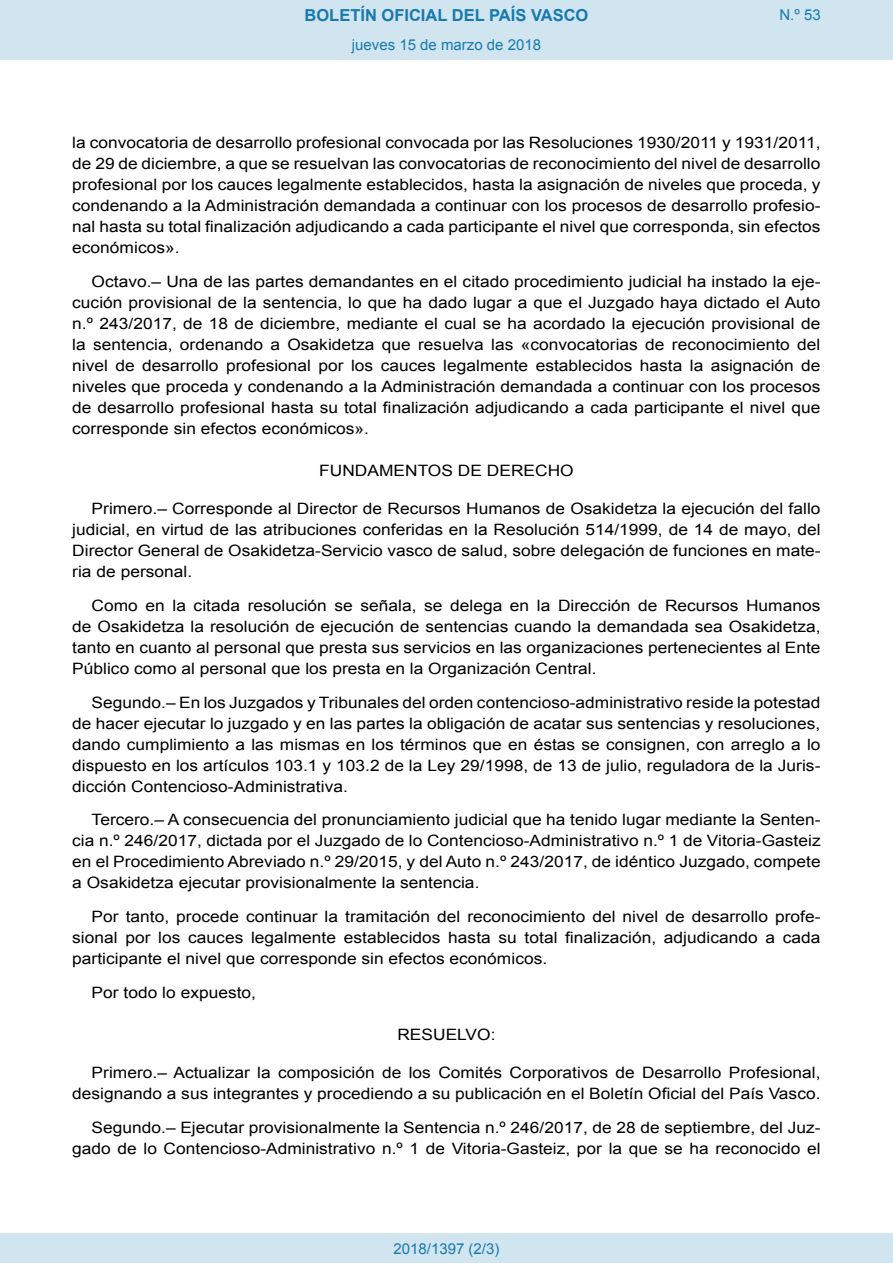
<style>
.page{position:relative;width:893px;height:1263px;background:#fff}
.page>*{position:absolute;margin:0;border:0;box-sizing:border-box;transform-origin:0 0}
.t1{font:700 16.5px "Arial";color:#1879ad}
.BOPVDetalle{font:15.6px/21px "Arial";color:#000;text-align:justify;scale:1.11 1}
.BOPVClave{font:15.6px "Arial";color:#000;scale:1.11 1}
.Paginacion_Centro{font:15px "Arial";color:#1879ad}
</style>
<div class="page">
<div style="left:0;top:0;width:893px;height:60px;background:#d0e5f0"></div>
<div style="left:0;top:1233px;width:893px;height:30px;background:#d0e5f0"></div>
<p class="t1" style="left:305px;top:4px;width:285px">BOLETÍN OFICIAL DEL PAÍS VASCO</p>
<p class="Paginacion_Centro" style="left:352px;top:35px;width:191px">jueves 15 de marzo de 2018</p>
<p class="Paginacion_Centro" style="left:779px;top:5px;width:43px">N.º 53</p>
<p class="BOPVDetalle" style="left:72px;top:132px;width:676px">la convocatoria de desarrollo profesional convocada por las Resoluciones 1930/2011 y 1931/2011, de 29 de diciembre, a que se resuelvan las convocatorias de reconocimiento del nivel de desarrollo profesional por los cauces legalmente establecidos, hasta la asignación de niveles que proceda, y condenando a la Administración demandada a continuar con los procesos de desarrollo profesio&shy;nal hasta su total finalización adjudicando a cada participante el nivel que corresponda, sin efectos económicos».</p>
<p class="BOPVDetalle" style="left:72px;top:271px;width:676px;text-indent:19px">Octavo.– Una de las partes demandantes en el citado procedimiento judicial ha instado la eje&shy;cución provisional de la sentencia, lo que ha dado lugar a que el Juzgado haya dictado el Auto n.º 243/2017, de 18 de diciembre, mediante el cual se ha acordado la ejecución provisional de la sentencia, ordenando a Osakidetza que resuelva las «convocatorias de reconocimiento del nivel de desarrollo profesional por los cauces legalmente establecidos hasta la asignación de niveles que proceda y condenando a la Administración demandada a continuar con los procesos de desarrollo profesional hasta su total finalización adjudicando a cada participante el nivel que corresponde sin efectos económicos».</p>
<p class="BOPVClave" style="left:319px;top:460px;width:231px">FUNDAMENTOS DE DERECHO</p>
<p class="BOPVDetalle" style="left:72px;top:498px;width:676px;text-indent:19px">Primero.– Corresponde al Director de Recursos Humanos de Osakidetza la ejecución del fallo judicial, en virtud de las atribuciones conferidas en la Resolución 514/1999, de 14 de mayo, del Director General de Osakidetza-Servicio vasco de salud, sobre delegación de funciones en mate&shy;ria de personal.</p>
<p class="BOPVDetalle" style="left:72px;top:595px;width:676px;text-indent:19px">Como en la citada resolución se señala, se delega en la Dirección de Recursos Humanos de Osakidetza la resolución de ejecución de sentencias cuando la demandada sea Osakidetza, tanto en cuanto al personal que presta sus servicios en las organizaciones pertenecientes al Ente Público como al personal que los presta en la Organización Central.</p>
<p class="BOPVDetalle" style="left:72px;top:692px;width:676px;text-indent:19px">Segundo.– En los Juzgados y Tribunales del orden contencioso-administrativo reside la potestad de hacer ejecutar lo juzgado y en las partes la obligación de acatar sus sentencias y resoluciones, dando cumplimiento a las mismas en los términos que en éstas se consignen, con arreglo a lo dispuesto en los artículos 103.1 y 103.2 de la Ley 29/1998, de 13 de julio, reguladora de la Juris&shy;dicción Contencioso-Administrativa.</p>
<p class="BOPVDetalle" style="left:72px;top:810px;width:676px;text-indent:19px">Tercero.– A consecuencia del pronunciamiento judicial que ha tenido lugar mediante la Senten&shy;cia n.º 246/2017, dictada por el Juzgado de lo Contencioso-Administrativo n.º 1 de Vitoria-Gasteiz en el Procedimiento Abreviado n.º 29/2015, y del Auto n.º 243/2017, de idéntico Juzgado, compete a Osakidetza ejecutar provisionalmente la sentencia.</p>
<p class="BOPVDetalle" style="left:72px;top:906px;width:676px;text-indent:19px">Por tanto, procede continuar la tramitación del reconocimiento del nivel de desarrollo profe&shy;sional por los cauces legalmente establecidos hasta su total finalización, adjudicando a cada participante el nivel que corresponde sin efectos económicos.</p>
<p class="BOPVDetalle" style="left:92px;top:982px;width:150px">Por todo lo expuesto,</p>
<p class="BOPVClave" style="left:397px;top:1024px;width:90px">RESUELVO:</p>
<p class="BOPVDetalle" style="left:72px;top:1062px;width:676px;text-align:right">Primero.– Actualizar la composición de los Comités Corporativos de Desarrollo Profesional, designando a sus integrantes y procediendo a su publicación en el Boletín Oficial del País Vasco.</p>
<p class="BOPVDetalle" style="left:72px;top:1117px;width:676px;text-align:right">Segundo.– Ejecutar provisionalmente la Sentencia n.º 246/2017, de 28 de septiembre, del Juz&shy;gado de lo Contencioso-Administrativo n.º 1 de Vitoria-Gasteiz, por la que se ha reconocido el</p>
<p class="Paginacion_Centro" style="left:393px;top:1238px;width:107px">2018/1397 (2/3)</p>
</div>
